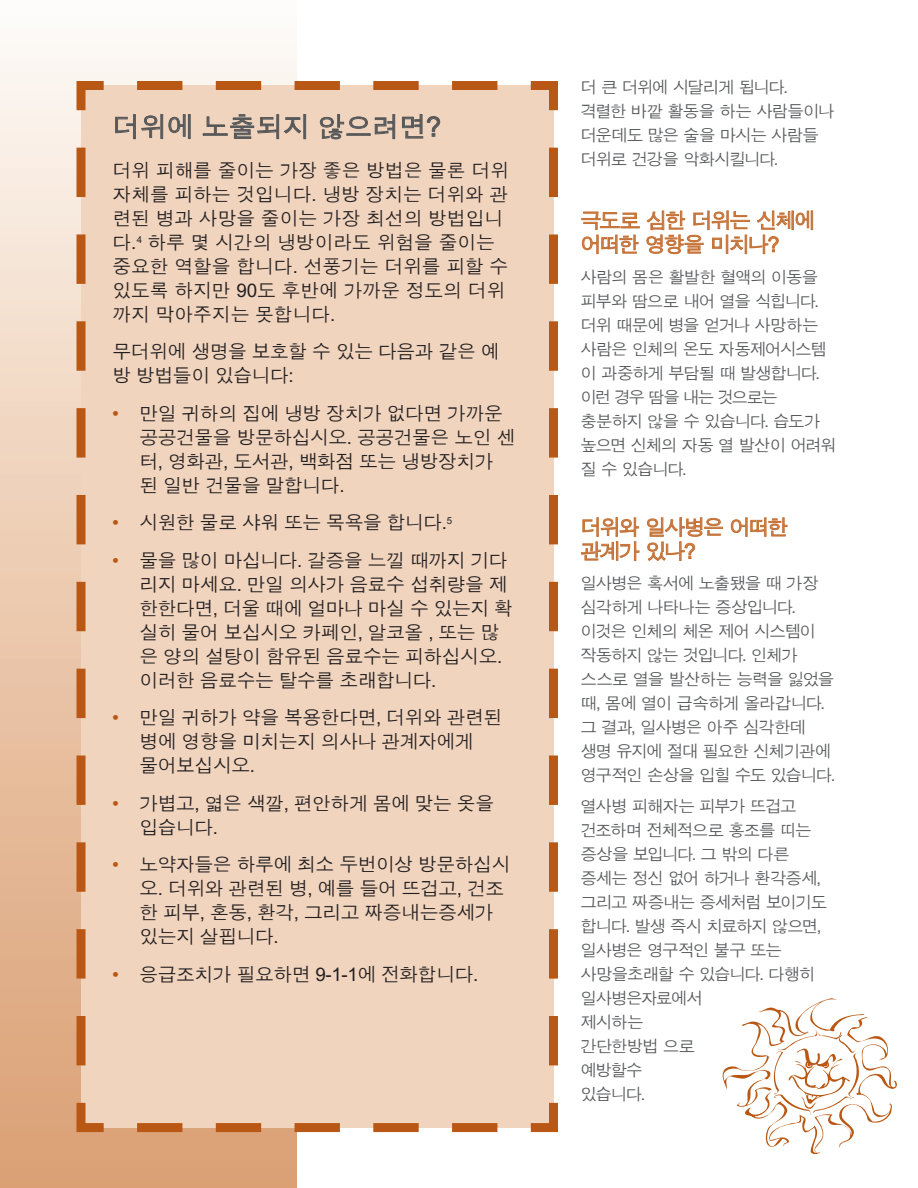
<style>
.page{position:relative;width:918px;height:1188px;background:#fff}
.page>*{position:absolute;margin:0;border:0;box-sizing:border-box;transform-origin:0 0}
.t1{font:27px "DFK Hei Md MAC KSC H";color:#57585a}
.t2{font:21px/24px "DFK Hei Md MAC KSC H";letter-spacing:-.095em;color:#c67338}
.t3{font:18.75px/24px "DFK Hei Md MAC KSC H";letter-spacing:-.02em;color:#231f20}
.t4{font:18.75px/24px "DFK Hei Md MAC KSC H";color:#231f20}
.t5{font:16.5px/24px "DFK Hei Md MAC KSC H";letter-spacing:-.075em;color:#57585a}
.s1{font-family:"Formata";color:#b95814}
</style>
<div class="page">
<svg style="left:581px;top:211px;width:59px;height:43px"></svg>
<svg style="left:646px;top:210px;width:167px;height:44px"></svg>
<svg style="left:731px;top:517px;width:57px;height:20px"></svg>
<svg style="left:580px;top:517px;width:60px;height:44px"></svg>
<svg style="left:647px;top:517px;width:76px;height:44px"></svg>
<div style="left:0;top:0;width:297px;height:1188px;background:linear-gradient(to bottom,#fefaf5,#da9e70)"></div>
<div style="left:72px;top:77px;width:486px;height:1060px;background:#f0d4be"></div>
<svg style="left:722px;top:998px;width:175px;height:157px"></svg>
<h1 class="t1" style="left:112px;top:113px;width:330px">더위에 노출되지 않으려면?</h1>
<p class="t4" style="left:112px;top:158px;width:398px">더위 피해를 줄이는 가장 좋은 방법은 물론 더위 자체를 피하는 것입니다. 냉방 장치는 더위와 관 련된 병과 사망을 줄이는 가장 최선의 방법입니 다.<sup>4</sup> 하루 몇 시간의 냉방이라도 위험을 줄이는 중요한 역할을 합니다. 선풍기는 더위를 피할 수 있도록 하지만 90도 후반에 가까운 정도의 더위 까지 막아주지는 못합니다.</p>
<p class="t3" style="left:112px;top:340px;width:389px">무더위에 생명을 보호할 수 있는 다음과 같은 예 방 방법들이 있습니다:</p>
<p class="t3" style="left:139px;top:401px;width:377px;text-indent:-27px"><span class="s1">•</span> 만일 귀하의 집에 냉방 장치가 없다면 가까운 공공건물을 방문하십시오. 공공건물은 노인 센 터, 영화관, 도서관, 백화점 또는 냉방장치가 된 일반 건물을 말합니다.</p>
<p class="t3" style="left:112px;top:511px;width:341px"><span class="s1">•</span> 시원한 물로 샤워 또는 목욕을 합니다.<sup>5</sup></p>
<p class="t3" style="left:139px;top:548px;width:375px;text-indent:-27px"><span class="s1">•</span> 물을 많이 마십니다. 갈증을 느낄 때까지 기다 리지 마세요. 만일 의사가 음료수 섭취량을 제 한한다면, 더울 때에 얼마나 마실 수 있는지 확 실히 물어 보십시오 카페인, 알코올 , 또는 많 은 양의 설탕이 함유된 음료수는 피하십시오. 이러한 음료수는 탈수를 초래합니다.</p>
<p class="t3" style="left:139px;top:706px;width:364px;text-indent:-27px"><span class="s1">•</span> 만일 귀하가 약을 복용한다면, 더위와 관련된 병에 영향을 미치는지 의사나 관계자에게 물어보십시오.</p>
<p class="t3" style="left:139px;top:791px;width:356px;text-indent:-27px"><span class="s1">•</span> 가볍고, 엷은 색깔, 편안하게 몸에 맞는 옷을 입습니다.</p>
<p class="t3" style="left:139px;top:853px;width:372px;text-indent:-27px"><span class="s1">•</span> 노약자들은 하루에 최소 두번이상 방문하십시 오. 더위와 관련된 병, 예를 들어 뜨겁고, 건조 한 피부, 혼동, 환각, 그리고 짜증내는증세가 있는지 살핍니다.</p>
<p class="t3" style="left:112px;top:962px;width:367px"><span class="s1">•</span> 응급조치가 필요하면 9-1-1에 전화합니다.</p>
<p class="t5" style="left:580px;top:75px;width:256px">더 큰 더위에 시달리게 됩니다. 격렬한 바깥 활동을 하는 사람들이나 더운데도 많은 술을 마시는 사람들 더위로 건강을 악화시킵니다.</p>
<p class="t2" style="left:580px;top:209px;width:236px">극도로 심한 더위는 신체에 어떠한 영향을 미치나?</p>
<p class="t5" style="left:580px;top:265px;width:258px">사람의 몸은 활발한 혈액의 이동을 피부와 땀으로 내어 열을 식힙니다. 더위 때문에 병을 얻거나 사망하는 사람은 인체의 온도 자동제어시스템 이 과중하게 부담될 때 발생합니다. 이런 경우 땀을 내는 것으로는 충분하지 않을 수 있습니다. 습도가 높으면 신체의 자동 열 발산이 어려워 질 수 있습니다.</p>
<p class="t2" style="left:580px;top:516px;width:209px">더위와 일사병은 어떠한 관계가 있나?</p>
<p class="t5" style="left:580px;top:572px;width:256px">일사병은 혹서에 노출됐을 때 가장 심각하게 나타나는 증상입니다. 이것은 인체의 체온 제어 시스템이 작동하지 않는 것입니다. 인체가 스스로 열을 발산하는 능력을 잃었을 때, 몸에 열이 급속하게 올라갑니다. 그 결과, 일사병은 아주 심각한데 생명 유지에 절대 필요한 신체기관에 영구적인 손상을 입힐 수도 있습니다.</p>
<p class="t5" style="left:580px;top:795px;width:248px">열사병 피해자는 피부가 뜨겁고 건조하며 전체적으로 홍조를 띠는 증상을 보입니다. 그 밖의 다른 증세는 정신 없어 하거나 환각증세, 그리고 짜증내는 증세처럼 보이기도 합니다. 발생 즉시 치료하지 않으면, 일사병은 영구적인 불구 또는 사망을초래할 수 있습니다. 다행히 일사병은자료에서<br>제시하는<br>간단한방법 으로<br>예방할수<br>있습니다.</p>
</div>
